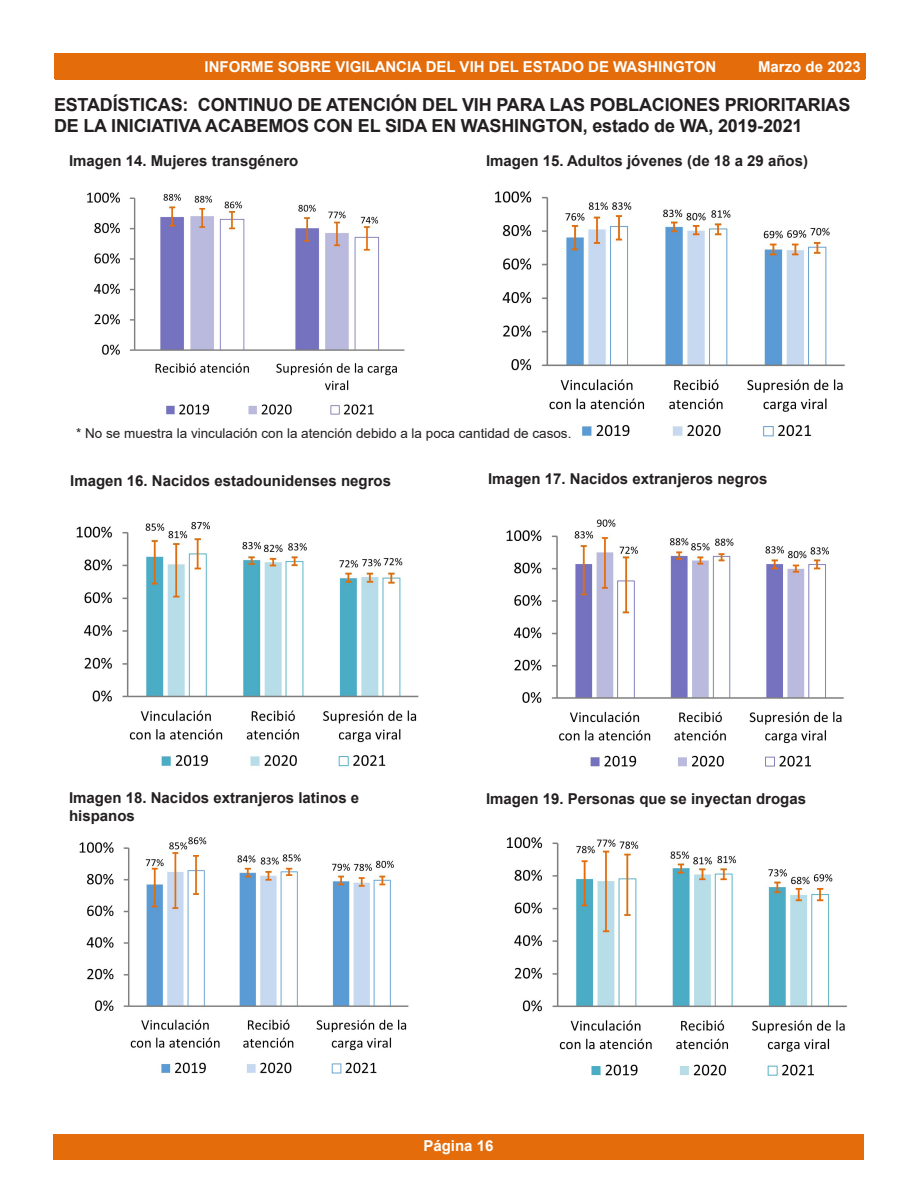
<style>
.page{position:relative;width:918px;height:1188px;background:#fff}
.page>*{position:absolute;margin:0;border:0;box-sizing:border-box;transform-origin:0 0}
.t1{font:700 18px/21.6px "Arial";letter-spacing:-.01em;color:#231f20}
.t2{font:700 15px/18px "Arial";color:#231f20}
.t3{font:700 15px "Arial";color:#fff}
.t4{font:13.5px "Arial";color:#231f20}
</style>
<div class="page">
<div style="left:55px;top:54px;width:811px;height:25px;background:#e46c0a"></div>
<div style="left:56px;top:62px;width:810px;height:18px;background:#e46c0a"></div>
<div style="left:54px;top:1134px;width:810px;height:26px;background:#e46c0a"></div>
<img style="left:87px;top:192px;width:318px;height:223px">
<img style="left:495px;top:191px;width:350px;height:246px">
<img style="left:76px;top:521px;width:343px;height:246px">
<img style="left:506px;top:519px;width:338px;height:248px">
<img style="left:79px;top:837px;width:330px;height:237px">
<img style="left:506px;top:837px;width:341px;height:239px">
<p class="t3" style="left:205px;top:57px;width:513px">INFORME SOBRE VIGILANCIA DEL VIH DEL ESTADO DE WASHINGTON</p>
<p class="t3" style="left:758px;top:56px;width:104px">Marzo de 2023</p>
<p class="t1" style="left:54px;top:94px;width:798px">ESTADÍSTICAS: CONTINUO DE ATENCIÓN DEL VIH PARA LAS POBLACIONES PRIORITARIAS<br>DE LA INICIATIVA ACABEMOS CON EL SIDA EN WASHINGTON, estado de WA, 2019-2021</p>
<p class="t2" style="left:486px;top:152px;width:324px">Imagen 15. Adultos jóvenes (de 18 a 29 años)</p>
<p class="t2" style="left:69px;top:152px;width:231px">Imagen 14. Mujeres transgénero</p>
<p class="t4" style="left:76px;top:424px;width:497px">* No se muestra la vinculación con la atención debido a la poca cantidad de casos.</p>
<p class="t2" style="left:70px;top:472px;width:322px">Imagen 16. Nacidos estadounidenses negros</p>
<p class="t2" style="left:488px;top:470px;width:281px">Imagen 17. Nacidos extranjeros negros</p>
<p class="t2" style="left:69px;top:789px;width:292px">Imagen 18. Nacidos extranjeros latinos e hispanos</p>
<p class="t2" style="left:486px;top:790px;width:322px">Imagen 19. Personas que se inyectan drogas</p>
<p class="t3" style="left:423px;top:1135px;width:72px">Página 16</p>
</div>
